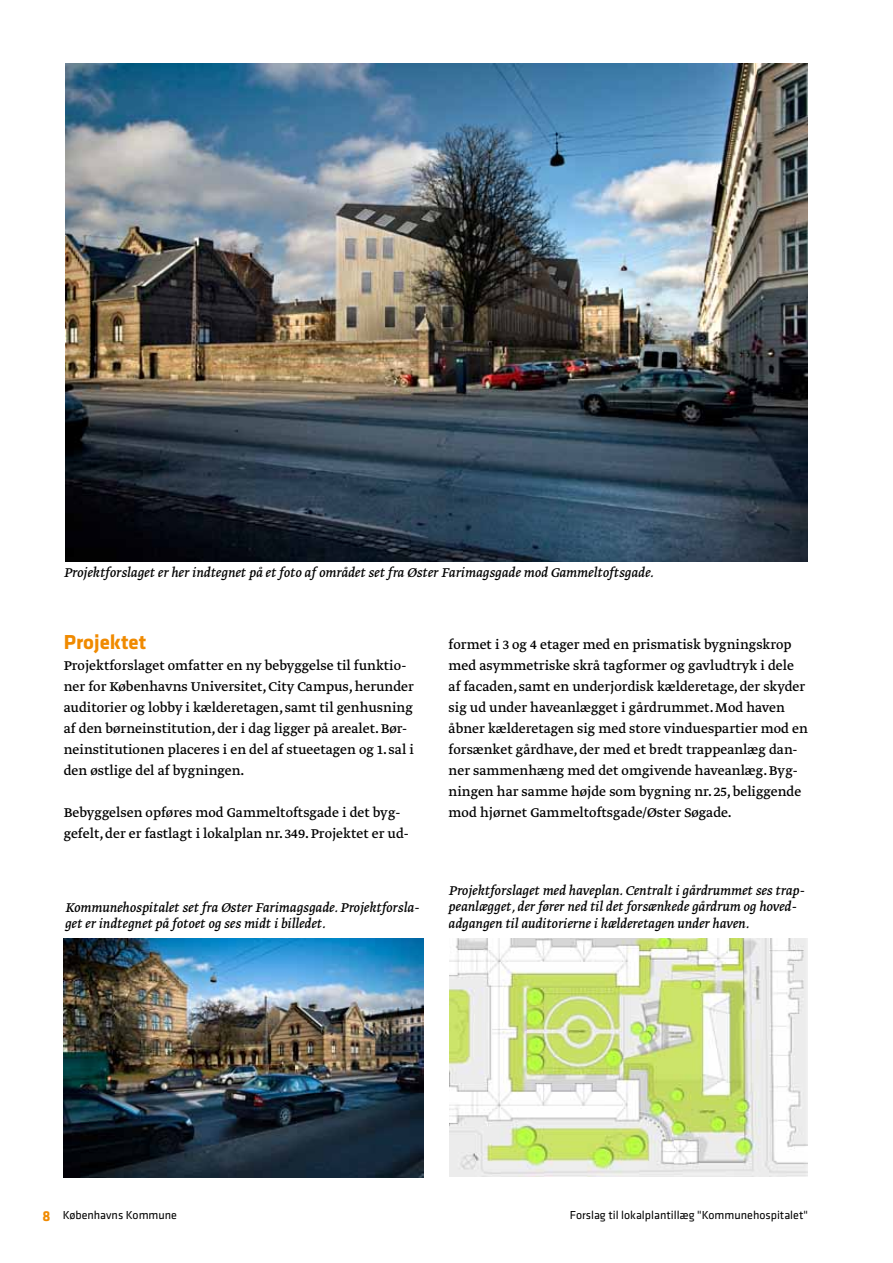
<style>
.page{position:relative;width:893px;height:1263px;background:#fff}
.page>*{position:absolute;margin:0;border:0;box-sizing:border-box;transform-origin:0 0}
.t1{font:700 21px "Klavika";color:#f08a00}
.t2{font:15px/21px "Greta Text";color:#000}
.t3{font:italic 15px/16.5px "Greta Text";color:#000}
.t4{font:12px "Klavika";color:#000}
.s1{font-weight:700;font-size:15px;color:#f08a00}
</style>
<div class="page">
<img style="left:64px;top:938px;width:359px;height:240px">
<img style="left:65px;top:64px;width:743px;height:498px">
<img style="left:449px;top:938px;width:359px;height:238px">
<p class="t3" style="left:64px;top:564px;width:591px">Projektforslaget er her indtegnet på et foto af området set fra Øster Farimagsgade mod Gammeltoftsgade.</p>
<h1 class="t1" style="left:64px;top:634px;width:84px">Projektet</h1>
<p class="t2" style="left:64px;top:656px;width:352px">Projektforslaget omfatter en ny bebyggelse til funktio&shy;ner for Københavns Universitet, City Campus, herunder auditorier og lobby i kælderetagen, samt til genhusning af den børneinstitution, der i dag ligger på arealet. Bør&shy;neinstitutionen placeres i en del af stueetagen og 1. sal i den østlige del af bygningen.</p>
<p class="t2" style="left:64px;top:803px;width:347px">Bebyggelsen opføres mod Gammeltoftsgade i det byg&shy;gefelt, der er fastlagt i lokalplan nr. 349. Projektet er ud-</p>
<p class="t3" style="left:65px;top:899px;width:355px">Kommunehospitalet set fra Øster Farimagsgade. Projektforsla&shy;get er indtegnet på fotoet og ses midt i billedet.</p>
<p class="t2" style="left:449px;top:635px;width:361px">formet i 3 og 4 etager med en prismatisk bygningskrop med asymmetriske skrå tagformer og gavludtryk i dele af facaden, samt en underjordisk kælderetage, der skyder sig ud under haveanlægget i gårdrummet. Mod haven åbner kælderetagen sig med store vinduespartier mod en forsænket gårdhave, der med et bredt trappeanlæg dan&shy;ner sammenhæng med det omgivende haveanlæg. Byg&shy;ningen har samme højde som bygning nr. 25, beliggende mod hjørnet Gammeltoftsgade/Øster Søgade.</p>
<p class="t3" style="left:449px;top:883px;width:357px">Projektforslaget med haveplan. Centralt i gårdrummet ses trap&shy;peanlægget, der fører ned til det forsænkede gårdrum og hoved&shy;adgangen til auditorierne i kælderetagen under haven.</p>
<p class="t4" style="left:43px;top:1211px;width:136px"><span class="s1">8</span> Københavns Kommune</p>
<p class="t4" style="left:570px;top:1210px;width:240px">Forslag til lokalplantillæg "Kommunehospitalet"</p>
</div>
